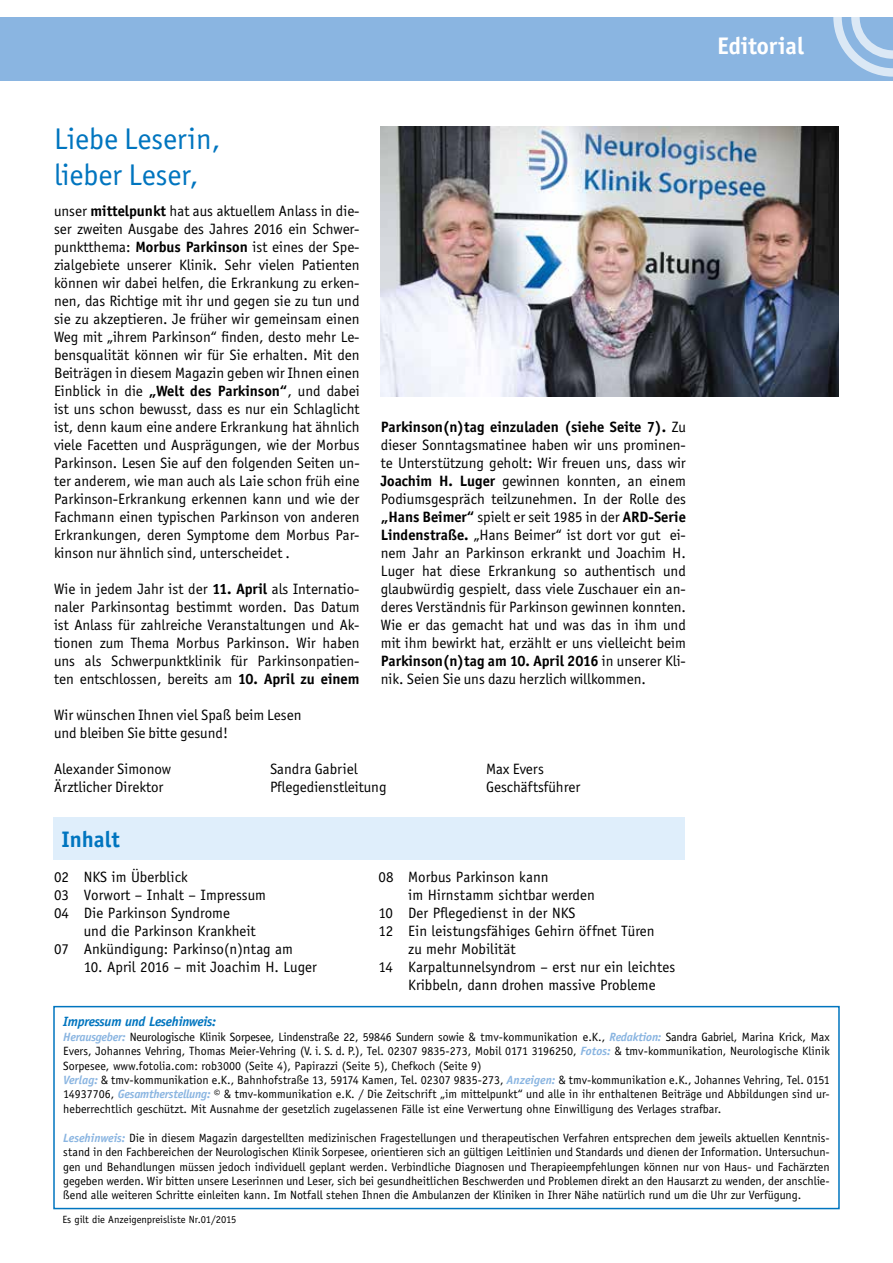
<style>
.page{position:relative;width:893px;height:1263px;background:#fff}
.page>*{position:absolute;margin:0;border:0;box-sizing:border-box;transform-origin:0 0}
.t1{font:30px/36px "Officina San ITC";color:#0075bf}
.t2{font:700 24px "Officina San ITC";color:#fff}
.t3{font:700 22.5px "Officina Sans";color:#0075bf}
.t4{font:15px/18px "Officina San ITC";color:#000;text-align:justify}
.t5{font:15px/18px "Officina Sans";color:#000}
.t6{font:italic 700 13.5px "Officina Sans";letter-spacing:-.02em;color:#0075bf}
.t7{font:12px/14.4px "Officina Sans";color:#000}
.t8{font:10.5px "Officina Sans";color:#000}
.s1{font-weight:700}
.s2{font-family:"Officina Sans";font-size:13.5px}
.s3{font-weight:700;font-style:italic;color:#8ab5e1}
</style>
<div class="page">
<div style="left:0;top:17px;width:893px;height:64px;background:#8ab5e1"></div>
<svg style="left:833px;top:17px;width:60px;height:60px"></svg>
<img style="left:381px;top:126px;width:458px;height:270px">
<div style="left:53px;top:817px;width:631px;height:42px;background:#dfeefb"></div>
<div style="left:53px;top:1006px;width:787px;height:203px;border:2px solid #0075bf"></div>
<h1 class="t1" style="left:54px;top:120px;width:168px">Liebe Leserin, lieber Leser,</h1>
<p class="t4" style="left:54px;top:202px;width:307px">unser <span class="s1">mittelpunkt</span> hat aus aktuellem Anlass in die&shy;ser zweiten Ausgabe des Jahres 2016 ein Schwer&shy;punktthema: <span class="s1">Morbus Parkinson</span> ist eines der Spe&shy;zialgebiete unserer Klinik. Sehr vielen Patienten können wir dabei helfen, die Erkrankung zu erken&shy;nen, das Richtige mit ihr und gegen sie zu tun und sie zu akzeptieren. Je früher wir gemeinsam einen Weg mit „ihrem Parkinson“ finden, desto mehr Le&shy;bensqualität können wir für Sie erhalten. Mit den Beiträgen in diesem Magazin geben wir Ihnen einen Einblick in die <span class="s1">„Welt des Parkinson“</span>, und dabei ist uns schon bewusst, dass es nur ein Schlaglicht ist, denn kaum eine andere Erkrankung hat ähnlich viele Facetten und Ausprägungen, wie der Morbus Parkinson. Lesen Sie auf den folgenden Seiten un&shy;ter anderem, wie man auch als Laie schon früh eine Parkinson-Erkrankung erkennen kann und wie der Fachmann einen typischen Parkinson von anderen Erkrankungen, deren Symptome dem Morbus Par&shy;kinson nur ähnlich sind, unterscheidet .</p>
<p class="t4" style="left:54px;top:580px;width:307px">Wie in jedem Jahr ist der <span class="s1">11. April</span> als Internatio&shy;naler Parkinsontag bestimmt worden. Das Datum ist Anlass für zahlreiche Veranstaltungen und Ak&shy;tionen zum Thema Morbus Parkinson. Wir haben uns als Schwerpunktklinik für Parkinsonpatien&shy;ten entschlossen, bereits am <span class="s1">10. April zu einem</span></p>
<p class="t4" style="left:381px;top:418px;width:307px"><span class="s1">Parkinson(n)tag einzuladen (siehe Seite 7).</span> Zu dieser Sonntagsmatinee haben wir uns prominen&shy;te Unterstützung geholt: Wir freuen uns, dass wir <span class="s1">Joachim H. Luger</span> gewinnen konnten, an einem Podiumsgespräch teilzunehmen. In der Rolle des <span class="s1">„Hans Beimer“</span> spielt er seit 1985 in der <span class="s1">ARD-Serie Lindenstraße.</span> „Hans Beimer“ ist dort vor gut ei&shy;nem Jahr an Parkinson erkrankt und Joachim H.<br>Luger hat diese Erkrankung so authentisch und glaubwürdig gespielt, dass viele Zuschauer ein an&shy;deres Verständnis für Parkinson gewinnen konnten.<br>Wie er das gemacht hat und was das in ihm und mit ihm bewirkt hat, erzählt er uns vielleicht beim <span class="s1">Parkinson(n)tag am 10. April 2016</span> in unserer Kli&shy;nik. Seien Sie uns dazu herzlich willkommen.</p>
<p class="t4" style="left:54px;top:706px;width:249px">Wir wünschen Ihnen viel Spaß beim Lesen und bleiben Sie bitte gesund!</p>
<p class="t4" style="left:54px;top:760px;width:119px">Alexander Simonow</p>
<p class="t4" style="left:270px;top:760px;width:89px">Sandra Gabriel</p>
<p class="t4" style="left:486px;top:760px;width:59px">Max Evers</p>
<p class="t4" style="left:54px;top:778px;width:111px">Ärztlicher Direktor</p>
<p class="t4" style="left:270px;top:778px;width:118px">Pflegedienstleitung</p>
<p class="t4" style="left:486px;top:778px;width:96px">Geschäftsführer</p>
<h3 class="t3" style="left:61px;top:826px;width:60px">Inhalt</h3>
<p class="t5" style="left:54px;top:868px;width:213px">02 NKS im Überblick<br>03 Vorwort – Inhalt – Impressum<br>04 Die Parkinson Syndrome</p>
<p class="t5" style="left:54px;top:922px;width:240px;text-align:center">und die Parkinson Krankheit<br>07 Ankündigung: Parkinso(n)ntag am</p>
<p class="t5" style="left:84px;top:958px;width:234px">10. April 2016 – mit Joachim H. Luger</p>
<p class="t5" style="left:378px;top:868px;width:172px">08 Morbus Parkinson kann</p>
<p class="t5" style="left:408px;top:886px;width:188px">im Hirnstamm sichtbar werden</p>
<p class="t5" style="left:378px;top:904px;width:198px">10 Der Pflegedienst in der NKS</p>
<p class="t5" style="left:378px;top:922px;width:278px">12 Ein leistungsfähiges Gehirn öffnet Türen</p>
<p class="t5" style="left:408px;top:940px;width:109px">zu mehr Mobilität</p>
<p class="t5" style="left:378px;top:958px;width:298px">14 Karpaltunnelsyndrom – erst nur ein leichtes</p>
<p class="t5" style="left:408px;top:976px;width:249px">Kribbeln, dann drohen massive Probleme</p>
<h2 class="t2" style="left:717px;top:31px;width:88px">Editorial<span class="s2">3</span></h2>
<p class="t6" style="left:63px;top:1014px;width:154px">Impressum und Lesehinweis:</p>
<p class="t7" style="left:63px;top:1030px;width:768px"><span class="s3">Herausgeber:</span> Neurologische Klinik Sorpesee, Lindenstraße 22, 59846 Sundern sowie &amp; tmv-kommunikation e.K., <span class="s3">Redaktion:</span> Sandra Gabriel, Marina Krick, Max Evers, Johannes Vehring, Thomas Meier-Vehring (V. i. S. d. P.), Tel. 02307 9835-273, Mobil 0171 3196250, <span class="s3">Fotos:</span> &amp; tmv-kommunikation, Neurologische Klinik Sorpesee, www.fotolia.com: rob3000 (Seite 4), Papirazzi (Seite 5), Chefkoch (Seite 9)<br><span class="s3">Verlag:</span> &amp; tmv-kommunikation e.K., Bahnhofstraße 13, 59174 Kamen, Tel. 02307 9835-273, <span class="s3">Anzeigen:</span> &amp; tmv-kommunikation e.K., Johannes Vehring, Tel. 0151<br>14937706, <span class="s3">Gesamtherstellung:</span> © &amp; tmv-kommunikation e.K. / Die Zeitschrift „im mittelpunkt“ und alle in ihr enthaltenen Beiträge und Abbildungen sind ur&shy;heberrechtlich geschützt. Mit Ausnahme der gesetzlich zugelassenen Fälle ist eine Verwertung ohne Einwilligung des Verlages strafbar.</p>
<p class="t7" style="left:63px;top:1130px;width:768px;text-align:justify"><span class="s3">Lesehinweis:</span> Die in diesem Magazin dargestellten medizinischen Fragestellungen und therapeutischen Verfahren entsprechen dem jeweils aktuellen Kenntnis&shy;stand in den Fachbereichen der Neurologischen Klinik Sorpesee, orientieren sich an gültigen Leitlinien und Standards und dienen der Information. Untersuchun&shy;gen und Behandlungen müssen jedoch individuell geplant werden. Verbindliche Diagnosen und Therapieempfehlungen können nur von Haus- und Fachärzten gegeben werden. Wir bitten unsere Leserinnen und Leser, sich bei gesundheitlichen Beschwerden und Problemen direkt an den Hausarzt zu wenden, der anschlie&shy;ßend alle weiteren Schritte einleiten kann. Im Notfall stehen Ihnen die Ambulanzen der Kliniken in Ihrer Nähe natürlich rund um die Uhr zur Verfügung.</p>
<p class="t8" style="left:62px;top:1213px;width:176px">Es gilt die Anzeigenpreisliste Nr.01/2015</p>
</div>
